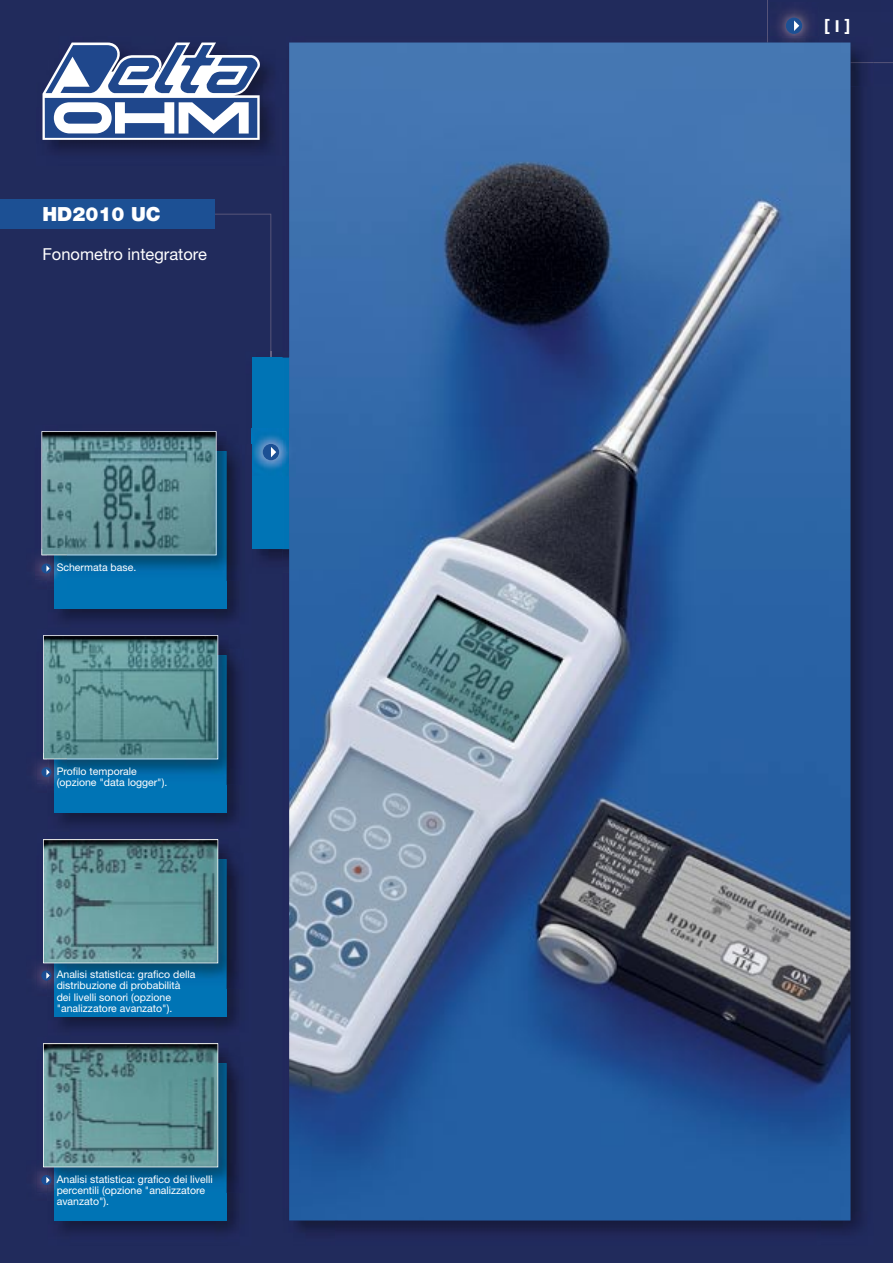
<style>
.page{position:relative;width:893px;height:1263px;background:#212b5c}
.page>*{position:absolute;margin:0;border:0;box-sizing:border-box;transform-origin:0 0}
.t1{font:900 19.5px "Helvetica Neue LT Std";color:#fff}
.t2{font:16.5px "Helvetica Neue LT Std";color:#fff}
.t3{font:700 16.5px "Helvetica Neue LT Std";color:#fff}
.t4{font:10.5px/11.2px "Helvetica Neue LT Std";color:#fff}
</style>
<div class="page">
<hr style="left:767px;top:0;width:1px;height:36px;background:#696383">
<svg style="left:874px;top:62px;width:19px;height:1px"></svg>
<img style="left:777px;top:9px;width:34px;height:27px">
<div style="left:786px;top:18px;width:16px;height:16px;background:#1c5094;border-radius:50%"></div>
<svg style="left:794px;top:20px;width:5px;height:11px"></svg>
<img style="left:42px;top:42px;width:232px;height:110px">
<svg style="left:43px;top:43px;width:219px;height:97px;background:#798db3"></svg>
<div style="left:0;top:199px;width:214px;height:30px;background:#1c5094"></div>
<img style="left:251px;top:351px;width:38px;height:210px">
<svg style="left:214px;top:214px;width:57px;height:144px"></svg>
<div style="left:252px;top:358px;width:226px;height:191px;background:#0074b5"></div>
<img style="left:289px;top:42px;width:471px;height:1px">
<img style="left:820px;top:86px;width:42px;height:1146px">
<img style="left:289px;top:1220px;width:47px;height:12px">
<img style="left:336px;top:1220px;width:484px;height:12px">
<img style="left:760px;top:42px;width:102px;height:44px">
<img style="left:767px;top:36px;width:107px;height:27px">
<img style="left:289px;top:43px;width:561px;height:1177px">
<img style="left:251px;top:429px;width:44px;height:47px">
<div style="left:263px;top:444px;width:16px;height:16px;background:#1c5094;border-radius:50%"></div>
<svg style="left:271px;top:447px;width:5px;height:10px"></svg>
<img style="left:54px;top:581px;width:185px;height:41px">
<img style="left:251px;top:476px;width:1px;height:85px">
<img style="left:251px;top:445px;width:1px;height:31px">
<div style="left:54px;top:451px;width:172px;height:157px;background:#0074b5"></div>
<img style="left:54px;top:1193px;width:185px;height:41px">
<div style="left:54px;top:1063px;width:172px;height:157px;background:#0074b5"></div>
<img style="left:54px;top:989px;width:185px;height:41px">
<div style="left:54px;top:859px;width:172px;height:157px;background:#0074b5"></div>
<img style="left:54px;top:785px;width:185px;height:41px">
<div style="left:54px;top:655px;width:172px;height:157px;background:#0074b5"></div>
<img style="left:218px;top:649px;width:22px;height:136px">
<img style="left:67px;top:655px;width:159px;height:130px">
<svg style="left:43px;top:635px;width:175px;height:124px;background:#5f9093"></svg>
<img style="left:217px;top:445px;width:22px;height:136px">
<img style="left:67px;top:451px;width:159px;height:130px">
<svg style="left:41px;top:431px;width:176px;height:124px;background:#5e898f"></svg>
<img style="left:34px;top:963px;width:14px;height:25px">
<img style="left:34px;top:1167px;width:14px;height:25px">
<img style="left:34px;top:766px;width:3px;height:13px">
<img style="left:37px;top:759px;width:11px;height:26px">
<img style="left:48px;top:759px;width:19px;height:26px">
<img style="left:43px;top:752px;width:24px;height:7px">
<div style="left:41px;top:767px;width:10px;height:10px;background:#1c5094;border-radius:50%"></div>
<svg style="left:46px;top:769px;width:4px;height:6px"></svg>
<img style="left:35px;top:555px;width:13px;height:26px">
<img style="left:48px;top:555px;width:19px;height:26px">
<img style="left:41px;top:548px;width:26px;height:7px">
<div style="left:41px;top:563px;width:10px;height:10px;background:#1c5094;border-radius:50%"></div>
<svg style="left:46px;top:565px;width:4px;height:7px"></svg>
<img style="left:218px;top:1056px;width:21px;height:137px">
<img style="left:67px;top:1063px;width:159px;height:130px">
<img style="left:48px;top:1167px;width:19px;height:25px">
<svg style="left:41px;top:1175px;width:10px;height:10px"></svg>
<svg style="left:43px;top:1043px;width:175px;height:124px;background:#618e91"></svg>
<img style="left:218px;top:853px;width:21px;height:136px">
<img style="left:67px;top:859px;width:159px;height:130px">
<img style="left:48px;top:963px;width:19px;height:25px">
<svg style="left:41px;top:970px;width:10px;height:10px"></svg>
<svg style="left:43px;top:839px;width:175px;height:124px;background:#639093"></svg>
<h1 class="t1" style="left:43px;top:202px;width:120px">HD2010 UC</h1>
<h2 class="t2" style="left:43px;top:244px;width:166px">Fonometro integratore</h2>
<p class="t4" style="left:57px;top:561px;width:81px">Schermata base.</p>
<p class="t4" style="left:57px;top:765px;width:112px">Profilo temporale (opzione "data logger").</p>
<p class="t4" style="left:57px;top:968px;width:140px">Analisi statistica: grafico della distribuzione di probabilità dei livelli sonori (opzione "analizzatore avanzato").</p>
<p class="t4" style="left:57px;top:1173px;width:158px">Analisi statistica: grafico dei livelli percentili (opzione "analizzatore avanzato").</p>
<h2 class="t3" style="left:824px;top:15px;width:28px">[ I ]</h2>
</div>
